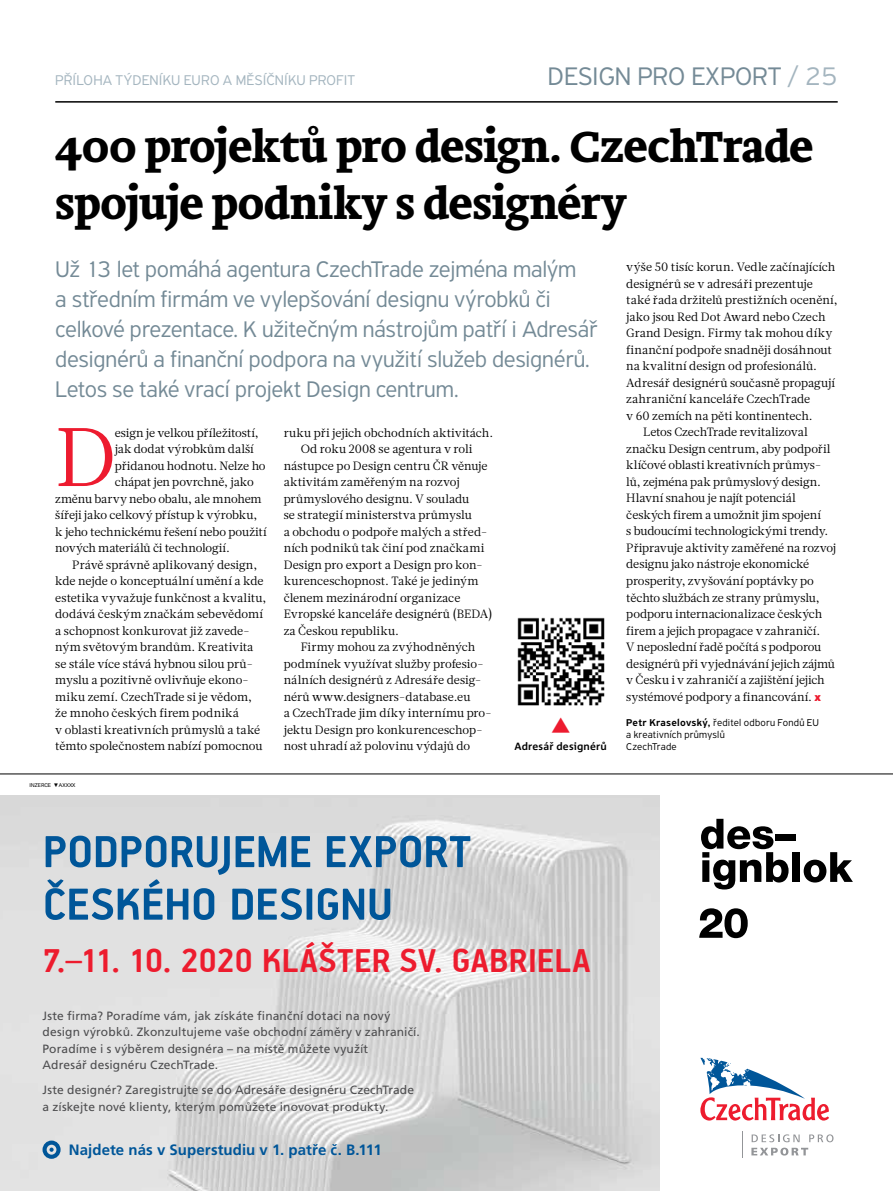
<style>
.page{position:relative;width:893px;height:1191px;background:#fff}
.page>*{position:absolute;margin:0;border:0;box-sizing:border-box;transform-origin:0 0}
.t1{font:82.65px "Glosa Text";color:#ed1b2f}
.t2{font:700 50.25px/52.5px "PF Handbook Pro";letter-spacing:-.01em;color:#005699}
.t3{font:700 45px/57px "Brioni Text Std";letter-spacing:-.015em;color:#000}
.t4{font:700 37.5px "PF Handbook Pro";color:#ed1c2e}
.t5{font:300 27px "PF Highway Sans Pro";color:#748a96}
.t6{font:300 24px/30px "PF Highway Sans Pro";letter-spacing:-.01em;color:#748a96}
.t7{font:700 15px "Frutiger CE";letter-spacing:.005em;color:#005699}
.t8{font:300 15px "PF Highway Sans Pro";letter-spacing:.01em;color:#a4b5bf}
.t9{font:12px "Glosa Text";letter-spacing:-.005em;color:#000}
.t10{font:12px/16.5px "Frutiger CE";letter-spacing:.01em;color:#4d4d4f}
.t11{font:300 10.5px/12px "PF Highway Sans Pro";letter-spacing:.02em;color:#000}
.t12{font:700 10.5px "Corpid E1 s";letter-spacing:.02em;color:#000}
.t13{font:5.25px "Neue Haas Unica W1 G";color:#000}
.s1{color:#a4b5bf}
.s2{font-family:"PF Highway Sans Pro";font-weight:900;color:#ed1b2f}
.s3{font-weight:500}
.s4{font-family:"Arial"}
</style>
<div class="page">
<hr style="left:55px;top:101px;width:783px;height:2px;background:#000">
<img style="left:517px;top:617px;width:88px;height:89px">
<img style="left:0;top:795px;width:659px;height:396px">
<svg style="left:700px;top:1057px;width:129px;height:63px"></svg>
<svg style="left:742px;top:1131px;width:1px;height:27px"></svg>
<svg style="left:751px;top:1134px;width:82px;height:21px"></svg>
<svg style="left:43px;top:1140px;width:18px;height:18px"></svg>
<div style="left:775px;top:834px;width:20px;height:6px;background:#000"></div>
<svg style="left:701px;top:819px;width:88px;height:70px"></svg>
<div style="left:793px;top:852px;width:7px;height:30px;background:#000"></div>
<svg style="left:804px;top:852px;width:49px;height:30px"></svg>
<svg style="left:699px;top:908px;width:49px;height:30px"></svg>
<hr style="left:0;top:773px;width:893px;height:1px;background:#000">
<p class="t8" style="left:55px;top:71px;width:301px">PŘÍLOHA TÝDENÍKU EURO A MĚSÍČNÍKU PROFIT</p>
<h3 class="t5" style="left:548px;top:60px;width:292px">DESIGN PRO EXPORT <span class="s1">/ 25</span></h3>
<h3 class="t3" style="left:55px;top:118px;width:760px">400 projektů pro design. CzechTrade spojuje podniky s designéry</h3>
<p class="t6" style="left:55px;top:254px;width:544px">Už 13 let pomáhá agentura CzechTrade zejména malým<br>a středním firmám ve vylepšování designu výrobků či celkové prezentace. K užitečným nástrojům patří i Adresář designérů a finanční podpora na využití služeb designérů.<br>Letos se také vrací projekt Design centrum.</p>
<p class="t9" style="left:284px;top:424px;width:211px">ruku při jejich obchodních aktivitách.</p>
<p class="t9" style="left:301px;top:441px;width:173px">Od roku 2008 se agentura v roli</p>
<p class="t9" style="left:284px;top:457px;width:206px">nástupce po Design centru ČR věnuje</p>
<p class="t9" style="left:284px;top:474px;width:177px">aktivitám zaměřeným na rozvoj</p>
<p class="t9" style="left:284px;top:490px;width:187px">průmyslového designu. V souladu</p>
<p class="t9" style="left:284px;top:507px;width:190px">se strategií ministerstva průmyslu</p>
<p class="t9" style="left:284px;top:523px;width:205px">a obchodu o podpoře malých a střed-</p>
<p class="t9" style="left:284px;top:540px;width:202px">ních podniků tak činí pod značkami</p>
<p class="t9" style="left:284px;top:556px;width:201px">Design pro export a Design pro kon-</p>
<p class="t9" style="left:284px;top:573px;width:196px">kurenceschopnost. Také je jediným</p>
<p class="t9" style="left:284px;top:589px;width:178px">členem mezinárodní organizace</p>
<p class="t9" style="left:284px;top:606px;width:210px">Evropské kanceláře designérů (BEDA)</p>
<p class="t9" style="left:284px;top:622px;width:117px">za Českou republiku.</p>
<p class="t9" style="left:301px;top:639px;width:176px">Firmy mohou za zvýhodněných</p>
<p class="t9" style="left:284px;top:655px;width:202px">podmínek využívat služby profesio-</p>
<p class="t9" style="left:284px;top:672px;width:199px">nálních designérů z Adresáře desig-</p>
<p class="t9" style="left:284px;top:688px;width:188px">nérů www.designers-database.eu</p>
<p class="t9" style="left:284px;top:705px;width:210px">a CzechTrade jim díky internímu pro-</p>
<p class="t9" style="left:284px;top:721px;width:201px">jektu Design pro konkurenceschop-</p>
<p class="t9" style="left:284px;top:738px;width:188px">nost uhradí až polovinu výdajů do</p>
<p class="t9" style="left:626px;top:259px;width:210px">výše 50 tisíc korun. Vedle začínajících</p>
<p class="t9" style="left:626px;top:276px;width:188px">designérů se v adresáři prezentuje</p>
<p class="t9" style="left:626px;top:292px;width:213px">také řada držitelů prestižních ocenění,</p>
<p class="t9" style="left:626px;top:309px;width:201px">jako jsou Red Dot Award nebo Czech</p>
<p class="t9" style="left:626px;top:325px;width:207px">Grand Design. Firmy tak mohou díky</p>
<p class="t9" style="left:626px;top:342px;width:207px">finanční podpoře snadněji dosáhnout</p>
<p class="t9" style="left:626px;top:358px;width:192px">na kvalitní design od profesionálů.</p>
<p class="t9" style="left:626px;top:375px;width:210px">Adresář designérů současně propagují</p>
<p class="t9" style="left:626px;top:391px;width:185px">zahraniční kanceláře CzechTrade</p>
<p class="t9" style="left:626px;top:408px;width:188px">v 60 zemích na pěti kontinentech.</p>
<p class="t9" style="left:643px;top:424px;width:166px">Letos CzechTrade revitalizoval</p>
<p class="t9" style="left:626px;top:441px;width:206px">značku Design centrum, aby podpořil</p>
<p class="t9" style="left:626px;top:457px;width:197px">klíčové oblasti kreativních průmys-</p>
<p class="t9" style="left:626px;top:474px;width:196px">lů, zejména pak průmyslový design.</p>
<p class="t9" style="left:626px;top:490px;width:171px">Hlavní snahou je najít potenciál</p>
<p class="t9" style="left:626px;top:507px;width:196px">českých firem a umožnit jim spojení</p>
<p class="t9" style="left:626px;top:523px;width:204px">s budoucími technologickými trendy.</p>
<p class="t9" style="left:626px;top:540px;width:211px">Připravuje aktivity zaměřené na rozvoj</p>
<p class="t9" style="left:626px;top:556px;width:185px">designu jako nástroje ekonomické</p>
<p class="t9" style="left:626px;top:573px;width:189px">prosperity, zvyšování poptávky po</p>
<p class="t9" style="left:626px;top:589px;width:195px">těchto službách ze strany průmyslu,</p>
<p class="t9" style="left:626px;top:606px;width:197px">podporu internacionalizace českých</p>
<p class="t9" style="left:626px;top:622px;width:195px">firem a jejich propagace v zahraničí.</p>
<p class="t9" style="left:626px;top:639px;width:197px">V neposlední řadě počítá s podporou</p>
<p class="t9" style="left:626px;top:655px;width:210px">designérů při vyjednávání jejich zájmů</p>
<p class="t9" style="left:626px;top:672px;width:200px">v Česku i v zahraničí a zajištění jejich</p>
<p class="t9" style="left:626px;top:688px;width:196px">systémové podpory a financování. <span class="s2">x</span></p>
<p class="t11" style="left:626px;top:716px;width:194px"><span class="s3">Petr Kraselovský,</span> ředitel odboru Fondů EU a kreativních průmyslů</p>
<h1 class="t1" style="left:55px;top:403px;width:63px">D</h1>
<p class="t9" style="left:115px;top:424px;width:146px">esign je velkou příležitostí,</p>
<p class="t9" style="left:115px;top:441px;width:141px">jak dodat výrobkům další</p>
<p class="t9" style="left:115px;top:457px;width:152px">přidanou hodnotu. Nelze ho</p>
<p class="t9" style="left:115px;top:474px;width:140px">chápat jen povrchně, jako</p>
<p class="t9" style="left:55px;top:490px;width:208px">změnu barvy nebo obalu, ale mnohem</p>
<p class="t9" style="left:55px;top:507px;width:204px">šířeji jako celkový přístup k výrobku,</p>
<p class="t9" style="left:55px;top:523px;width:213px">k jeho technickému řešení nebo použití</p>
<p class="t9" style="left:55px;top:540px;width:176px">nových materiálů či technologií.</p>
<p class="t9" style="left:72px;top:556px;width:187px">Právě správně aplikovaný design,</p>
<p class="t9" style="left:55px;top:573px;width:210px">kde nejde o konceptuální umění a kde</p>
<p class="t9" style="left:55px;top:589px;width:213px">estetika vyvažuje funkčnost a kvalitu,</p>
<p class="t9" style="left:55px;top:606px;width:209px">dodává českým značkám sebevědomí</p>
<p class="t9" style="left:55px;top:622px;width:196px">a schopnost konkurovat již zavede-</p>
<p class="t9" style="left:55px;top:639px;width:200px">ným světovým brandům. Kreativita</p>
<p class="t9" style="left:55px;top:655px;width:199px">se stále více stává hybnou silou prů-</p>
<p class="t9" style="left:55px;top:672px;width:195px">myslu a pozitivně ovlivňuje ekono-</p>
<p class="t9" style="left:55px;top:688px;width:198px">miku zemí. CzechTrade si je vědom,</p>
<p class="t9" style="left:55px;top:705px;width:185px">že mnoho českých firem podniká</p>
<p class="t9" style="left:55px;top:721px;width:207px">v oblasti kreativních průmyslů a také</p>
<p class="t9" style="left:55px;top:738px;width:209px">těmto společnostem nabízí pomocnou</p>
<p class="t12" style="left:514px;top:740px;width:94px">Adresář designérů</p>
<p class="t11" style="left:626px;top:740px;width:52px">CzechTrade</p>
<p class="t13" style="left:29px;top:781px;width:48px">INZERCE <span class="s4">▼A</span>XXXX</p>
<h2 class="t2" style="left:43px;top:823px;width:430px">PODPORUJEME EXPORT<br>ČESKÉHO DESIGNU</h2>
<h3 class="t4" style="left:43px;top:938px;width:549px">7.–11. 10. 2020 KLÁŠTER SV. GABRIELA</h3>
<p class="t10" style="left:43px;top:1007px;width:379px">Jste firma? Poradíme vám, jak získáte finanční dotaci na nový design výrobků. Zkonzultujeme vaše obchodní záměry v zahraničí.<br>Poradíme i s výběrem designéra – na místě můžete využít<br>Adresář designéru CzechTrade.</p>
<p class="t10" style="left:43px;top:1081px;width:373px">Jste designér? Zaregistrujte se do Adresáře designéru CzechTrade a získejte nové klienty, kterým pomůžete inovovat produkty.</p>
<p class="t7" style="left:69px;top:1140px;width:314px">Najdete nás v Superstudiu v 1. patře č. B.111</p>
</div>
